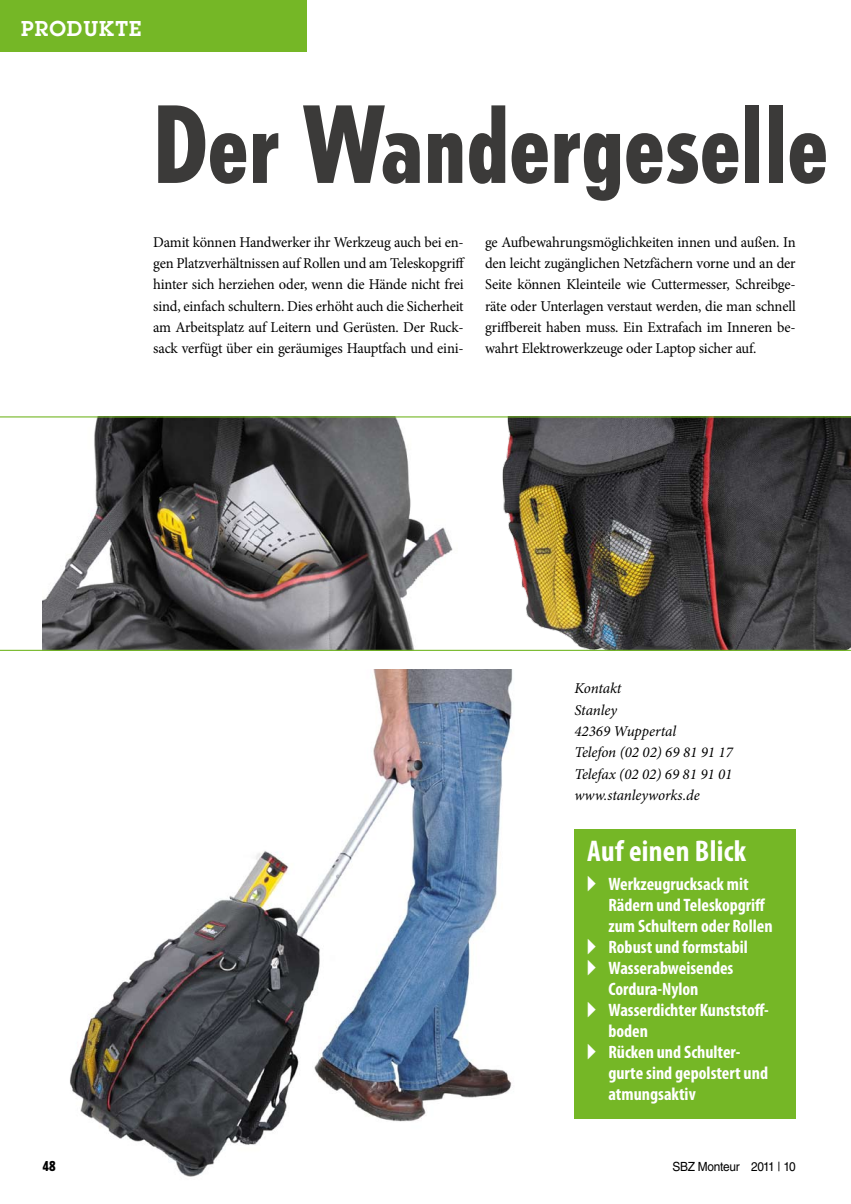
<style>
.page{position:relative;width:851px;height:1204px;background:#fff}
.page>*{position:absolute;margin:0;border:0;box-sizing:border-box;transform-origin:0 0}
.t1{font:800 condensed 105px "Tempo Std";color:#3b3a39}
.t2{font:700 condensed 30px "Myriad Pro";letter-spacing:.01em;color:#fff}
.t3{font:600 21px "Lubalin Graph Std";letter-spacing:.05em;color:#fff}
.t4{font:700 condensed 18px "Myriad Pro";color:#fff}
.t5{font:15px/21.3px "Minion Pro";letter-spacing:-.01em;color:#000;text-align:justify}
.t6{font:italic 15px/21.3px "Minion Pro";letter-spacing:-.005em;color:#000}
.t7{font:800 condensed 13.5px "Tempo Std";color:#000}
.t8{font:12.6px "Helvetica LT Std";letter-spacing:-.02em;color:#000;scale:.94 1}
</style>
<div class="page">
<img style="left:70px;top:669px;width:443px;height:508px">
<img style="left:484px;top:417px;width:366px;height:232px">
<img style="left:43px;top:417px;width:420px;height:232px">
<hr style="left:0;top:416px;width:850px;height:1px;background:#75b726">
<hr style="left:0;top:649px;width:850px;height:2px;background:#75b726">
<div style="left:0;top:0;width:306px;height:51px;background:#75b726"></div>
<div style="left:574px;top:829px;width:221px;height:289px;background:#75b726"></div>
<h3 class="t3" style="left:21px;top:15px;width:121px">PRODUKTE</h3>
<h1 class="t1" style="left:153px;top:78px;width:676px">Der Wandergeselle</h1>
<p class="t5" style="left:153px;top:231px;width:313px">Damit können Handwerker ihr Werkzeug auch bei en&shy;gen Platzverhältnissen auf Rollen und am Teleskopgriff hinter sich herziehen oder, wenn die Hände nicht frei sind, einfach schultern. Dies erhöht auch die Sicherheit am Arbeitsplatz auf Leitern und Gerüsten. Der Ruck&shy;sack verfügt über ein geräumiges Hauptfach und eini-</p>
<p class="t5" style="left:485px;top:231px;width:312px">ge Aufbewahrungsmöglichkeiten innen und außen. In den leicht zugänglichen Netzfächern vorne und an der Seite können Kleinteile wie Cuttermesser, Schreibge&shy;räte oder Unterlagen verstaut werden, die man schnell griffbereit haben muss. Ein Extrafach im Inneren be&shy;wahrt Elektrowerkzeuge oder Laptop sicher auf.</p>
<p class="t6" style="left:574px;top:678px;width:160px">Kontakt<br>Stanley<br>42369 Wuppertal<br>Telefon (02 02) 69 81 91 17<br>Telefax (02 02) 69 81 91 01 www.stanleyworks.de</p>
<h2 class="t2" style="left:587px;top:831px;width:160px">Auf einen Blick</h2>
<p class="t4" style="left:587px;top:872px;width:163px">▸ Werkzeugrucksack mit</p>
<p class="t4" style="left:608px;top:893px;width:158px">Rädern und Teleskopgriff</p>
<p class="t4" style="left:608px;top:914px;width:166px">zum Schultern oder Rollen</p>
<p class="t4" style="left:587px;top:935px;width:162px">▸ Robust und formstabil</p>
<p class="t4" style="left:587px;top:956px;width:148px">▸ Wasserabweisendes</p>
<p class="t4" style="left:608px;top:977px;width:91px">Cordura-Nylon</p>
<p class="t4" style="left:587px;top:998px;width:183px">▸ Wasserdichter Kunststoff-</p>
<p class="t4" style="left:608px;top:1019px;width:41px">boden</p>
<p class="t4" style="left:587px;top:1040px;width:155px">▸ Rücken und Schulter-</p>
<p class="t4" style="left:608px;top:1061px;width:161px">gurte sind gepolstert und</p>
<p class="t4" style="left:608px;top:1082px;width:89px">atmungsaktiv</p>
<p class="t7" style="left:43px;top:1157px;width:14px">48</p>
<p class="t8" style="left:672px;top:1158px;width:133px">SBZ Monteur 2011 | 10</p>
</div>
